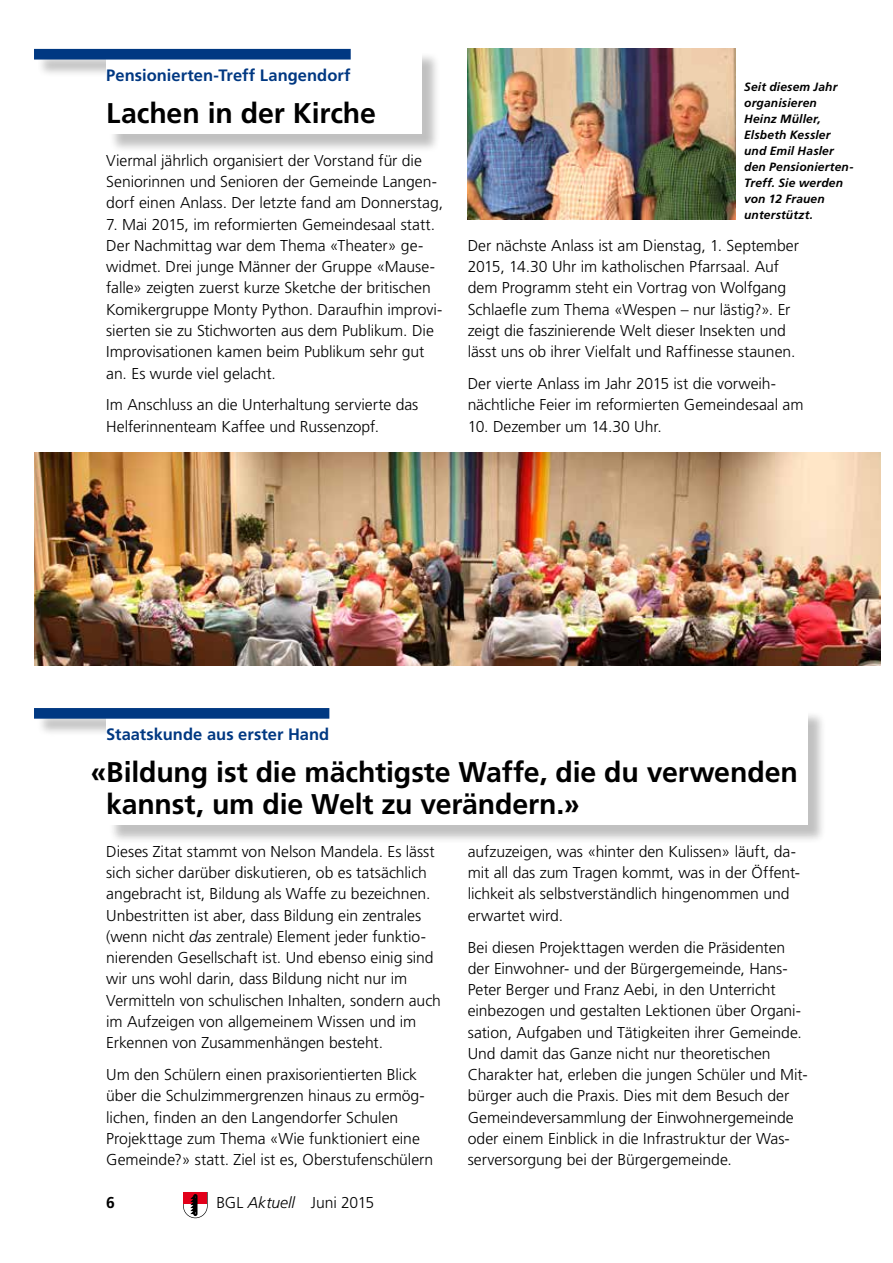
<style>
.page{position:relative;width:893px;height:1263px;background:#fff}
.page>*{position:absolute;margin:0;border:0;box-sizing:border-box;transform-origin:0 0}
.t1{font:700 28.5px/32px "Frutiger";letter-spacing:-.005em;color:#000}
.t2{font:700 16.5px "Frutiger";color:#003882}
.t3{font:300 15.75px/21.3px "Frutiger";letter-spacing:-.005em;color:#000}
.t4{font:700 15.75px "Frutiger";color:#000}
.t5{font:italic 700 12px/15.9px "Frutiger";letter-spacing:.015em;color:#000}
.s1{font-style:italic}
</style>
<div class="page">
<svg style="left:183px;top:1192px;width:25px;height:26px"></svg>
<div style="left:36px;top:51px;width:404px;height:102px;background:#000;opacity:.25"></div>
<div style="left:106px;top:49px;width:315px;height:85px;background:#fff"></div>
<div style="left:34px;top:49px;width:317px;height:11px;background:#003882"></div>
<div style="left:36px;top:710px;width:791px;height:134px;background:#000;opacity:.25"></div>
<div style="left:106px;top:708px;width:702px;height:117px;background:#fff"></div>
<div style="left:34px;top:708px;width:295px;height:11px;background:#003882"></div>
<img style="left:34px;top:453px;width:846px;height:212px">
<img style="left:468px;top:49px;width:268px;height:170px">
<p class="t2" style="left:106px;top:65px;width:246px">Pensionierten-Treff Langendorf</p>
<h1 class="t1" style="left:106px;top:97px;width:271px">Lachen in der Kirche</h1>
<p class="t3" style="left:106px;top:150px;width:338px">Viermal jährlich organisiert der Vorstand für die<br>Seniorinnen und Senioren der Gemeinde Langen&shy;dorf einen Anlass. Der letzte fand am Donnerstag,</p>
<p class="t3" style="left:106px;top:213px;width:337px">7. Mai 2015, im reformierten Gemeindesaal statt.<br>Der Nachmittag war dem Thema «Theater» ge&shy;widmet. Drei junge Männer der Gruppe «Mause&shy;falle» zeigten zuerst kurze Sketche der britischen Komikergruppe Monty Python. Daraufhin improvi&shy;sierten sie zu Stichworten aus dem Publikum. Die Improvisationen kamen beim Publikum sehr gut an. Es wurde viel gelacht.</p>
<p class="t3" style="left:106px;top:394px;width:314px">Im Anschluss an die Unterhaltung servierte das<br>Helferinnenteam Kaffee und Russenzopf.</p>
<p class="t5" style="left:744px;top:79px;width:111px">Seit diesem Jahr organisieren<br>Heinz Müller,<br>Elsbeth Kessler und Emil Hasler den Pensionierten-<br>Treff. Sie werden von 12 Frauen unterstützt.</p>
<p class="t3" style="left:468px;top:235px;width:333px">Der nächste Anlass ist am Dienstag, 1. September 2015, 14. 30 Uhr im katholischen Pfarrsaal. Auf dem Programm steht ein Vortrag von Wolfgang Schlaefle zum Thema «Wespen – nur lästig?». Er zeigt die faszinierende Welt dieser Insekten und lässt uns ob ihrer Vielfalt und Raffinesse staunen.</p>
<p class="t3" style="left:468px;top:373px;width:337px">Der vierte Anlass im Jahr 2015 ist die vorweih&shy;nächtliche Feier im reformierten Gemeindesaal am</p>
<p class="t3" style="left:468px;top:416px;width:193px">10. Dezember um 14.30 Uhr.</p>
<p class="t2" style="left:106px;top:724px;width:225px">Staatskunde aus erster Hand</p>
<h1 class="t1" style="left:106px;top:756px;width:693px;text-indent:-16px">«Bildung ist die mächtigste Waffe, die du verwenden kannst, um die Welt zu verändern.»</h1>
<p class="t3" style="left:106px;top:841px;width:336px">Dieses Zitat stammt von Nelson Mandela. Es lässt sich sicher darüber diskutieren, ob es tatsächlich angebracht ist, Bildung als Waffe zu bezeichnen.<br>Unbestritten ist aber, dass Bildung ein zentrales (wenn nicht <span class="s1">das</span> zentrale) Element jeder funktio&shy;nierenden Gesellschaft ist. Und ebenso einig sind wir uns wohl darin, dass Bildung nicht nur im Vermitteln von schulischen Inhalten, sondern auch im Aufzeigen von allgemeinem Wissen und im Erkennen von Zusammenhängen besteht.</p>
<p class="t3" style="left:106px;top:1064px;width:328px">Um den Schülern einen praxisorientierten Blick über die Schulzimmergrenzen hinaus zu ermög&shy;lichen, finden an den Langendorfer Schulen Projekttage zum Thema «Wie funktioniert eine Gemeinde?» statt. Ziel ist es, Oberstufenschülern</p>
<p class="t3" style="left:468px;top:841px;width:334px">aufzuzeigen, was «hinter den Kulissen» läuft, da&shy;mit all das zum Tragen kommt, was in der Öffent&shy;lichkeit als selbstverständlich hingenommen und erwartet wird.</p>
<p class="t3" style="left:468px;top:936px;width:341px">Bei diesen Projekttagen werden die Präsidenten der Einwohner- und der Bürgergemeinde, Hans-Peter Berger und Franz Aebi, in den Unterricht einbezogen und gestalten Lektionen über Organi&shy;sation, Aufgaben und Tätigkeiten ihrer Gemeinde.<br>Und damit das Ganze nicht nur theoretischen Charakter hat, erleben die jungen Schüler und Mit&shy;bürger auch die Praxis. Dies mit dem Besuch der Gemeindeversammlung der Einwohnergemeinde oder einem Einblick in die Infrastruktur der Was&shy;serversorgung bei der Bürgergemeinde.</p>
<p class="t4" style="left:106px;top:1193px;width:10px">6</p>
<p class="t3" style="left:216px;top:1191px;width:159px">BGL <span class="s1">Aktuell</span> Juni 2015</p>
</div>
